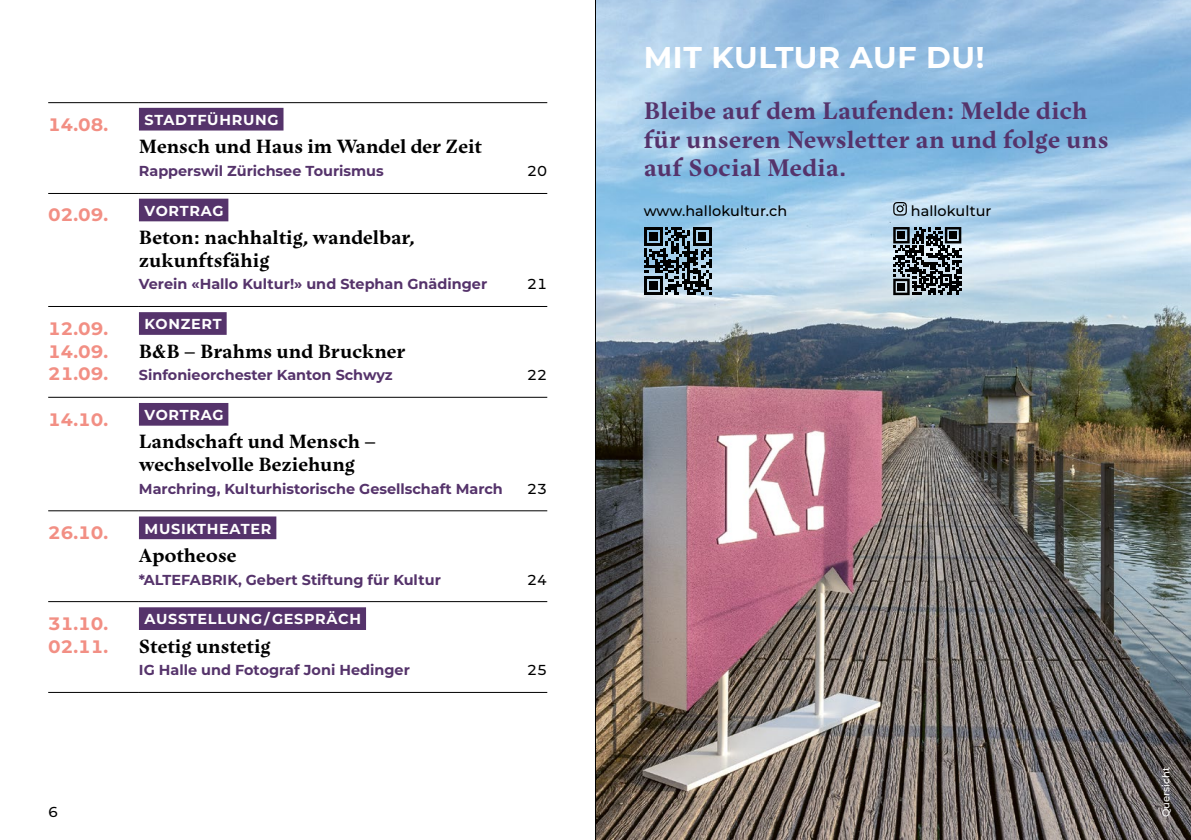
<style>
.page{position:relative;width:1191px;height:840px;background:#fff}
.page>*{position:absolute;margin:0;border:0;box-sizing:border-box;transform-origin:0 0}
.t1{font:700 30px "Montserrat";letter-spacing:.02em;color:#fff}
.t2{font:700 25px/28.4px "Lexik";letter-spacing:.01em;color:#55336b}
.t3{font:700 20px/22.6px "Lexik";color:#000}
.t4{font:700 18px/22.6px "Montserrat";color:#f28f84;text-align:justify}
.t5{font:700 14.4px "Montserrat";color:#55336b}
.t6{font:700 14.4px "Montserrat";letter-spacing:.05em;color:#fff}
.t7{font:500 14.4px "Montserrat";letter-spacing:.005em;color:#000}
.t8{font:500 10px "Montserrat";letter-spacing:.005em;color:#fff}
</style>
<div class="page">
<hr style="left:48px;top:102px;width:91px;height:1px;background:#000">
<hr style="left:139px;top:102px;width:408px;height:1px;background:#000">
<hr style="left:48px;top:193px;width:91px;height:1px;background:#000">
<hr style="left:139px;top:193px;width:408px;height:1px;background:#000">
<hr style="left:48px;top:306px;width:91px;height:1px;background:#000">
<hr style="left:139px;top:306px;width:408px;height:1px;background:#000">
<hr style="left:48px;top:396px;width:91px;height:1px;background:#000">
<hr style="left:139px;top:396px;width:408px;height:1px;background:#000">
<hr style="left:48px;top:510px;width:91px;height:1px;background:#000">
<hr style="left:139px;top:510px;width:408px;height:1px;background:#000">
<hr style="left:48px;top:600px;width:91px;height:1px;background:#000">
<hr style="left:139px;top:600px;width:408px;height:1px;background:#000">
<hr style="left:48px;top:691px;width:91px;height:1px;background:#000">
<hr style="left:139px;top:691px;width:408px;height:1px;background:#000">
<div style="left:139px;top:108px;width:144px;height:22px;background:#55336b"></div>
<div style="left:139px;top:198px;width:89px;height:23px;background:#55336b"></div>
<div style="left:139px;top:312px;width:88px;height:22px;background:#55336b"></div>
<div style="left:139px;top:403px;width:89px;height:22px;background:#55336b"></div>
<div style="left:139px;top:516px;width:137px;height:23px;background:#55336b"></div>
<div style="left:139px;top:607px;width:227px;height:22px;background:#55336b"></div>
<img style="left:596px;top:0;width:595px;height:839px">
<svg style="left:893px;top:202px;width:14px;height:13px"></svg>
<svg style="left:644px;top:227px;width:67px;height:68px;background:#4b5b66"></svg>
<svg style="left:893px;top:227px;width:68px;height:68px;background:#575f65"></svg>
<div style="left:898px;top:231px;width:7px;height:8px;background:#000"></div>
<div style="left:949px;top:231px;width:7px;height:8px;background:#000"></div>
<div style="left:898px;top:283px;width:7px;height:7px;background:#000"></div>
<hr style="left:595px;top:0;width:1px;height:839px;background:#000">
<p class="t4" style="left:48px;top:112px;width:61px">14.08.</p>
<p class="t6" style="left:145px;top:109px;width:135px">STADTFÜHRUNG</p>
<h3 class="t3" style="left:139px;top:136px;width:344px">Mensch und Haus im Wandel der Zeit</h3>
<p class="t5" style="left:139px;top:160px;width:246px">Rapperswil Zürichsee Tourismus</p>
<p class="t7" style="left:527px;top:161px;width:22px">20</p>
<p class="t4" style="left:48px;top:203px;width:61px">02.09.</p>
<p class="t6" style="left:145px;top:200px;width:80px">VORTRAG</p>
<h3 class="t3" style="left:139px;top:226px;width:277px">Beton: nachhaltig, wandelbar, zukunftsfähig</h3>
<p class="t5" style="left:139px;top:274px;width:350px">Verein «Hallo Kultur!» und Stephan Gnädinger</p>
<p class="t7" style="left:527px;top:274px;width:22px">21</p>
<p class="t4" style="left:48px;top:316px;width:61px">12.09.<br>14.09.<br>21.09.</p>
<p class="t6" style="left:145px;top:313px;width:79px">KONZERT</p>
<h3 class="t3" style="left:139px;top:340px;width:268px">B&amp;B – Brahms und Bruckner</h3>
<p class="t5" style="left:139px;top:364px;width:255px">Sinfonieorchester Kanton Schwyz</p>
<p class="t7" style="left:527px;top:365px;width:22px">22</p>
<p class="t4" style="left:48px;top:407px;width:61px">14.10.</p>
<p class="t6" style="left:145px;top:404px;width:80px">VORTRAG</p>
<h3 class="t3" style="left:139px;top:431px;width:238px">Landschaft und Mensch – wechselvolle Beziehung</h3>
<p class="t5" style="left:139px;top:478px;width:365px">Marchring, Kulturhistorische Gesellschaft March</p>
<p class="t7" style="left:527px;top:478px;width:22px">23</p>
<p class="t4" style="left:48px;top:520px;width:61px">26.10.</p>
<p class="t6" style="left:145px;top:517px;width:128px">MUSIKTHEATER</p>
<h3 class="t3" style="left:139px;top:544px;width:99px">Apotheose</h3>
<p class="t5" style="left:139px;top:568px;width:303px">*ALTEFABRIK, Gebert Stiftung für Kultur</p>
<p class="t7" style="left:527px;top:569px;width:22px">24</p>
<p class="t4" style="left:48px;top:611px;width:61px">31.10.<br>02.11.</p>
<p class="t6" style="left:145px;top:608px;width:218px">AUSSTELLUNG/GESPRÄCH</p>
<h3 class="t3" style="left:139px;top:635px;width:133px">Stetig unstetig</h3>
<p class="t5" style="left:139px;top:659px;width:272px">IG Halle und Fotograf Joni Hedinger</p>
<p class="t7" style="left:527px;top:659px;width:22px">25</p>
<p class="t7" style="left:48px;top:801px;width:12px">6</p>
<h1 class="t1" style="left:643px;top:36px;width:342px">MIT KULTUR AUF DU!</h1>
<h2 class="t2" style="left:643px;top:97px;width:466px">Bleibe auf dem Laufenden: Melde dich für unseren Newsletter an und folge uns auf Social Media.</h2>
<p class="t7" style="left:643px;top:200px;width:145px">www.hallokultur.ch</p>
<p class="t7" style="left:911px;top:200px;width:82px">hallokultur</p>
<p class="t8" style="left:1159px;top:816px;width:52px;rotate:-90deg">Quersicht</p>
</div>
